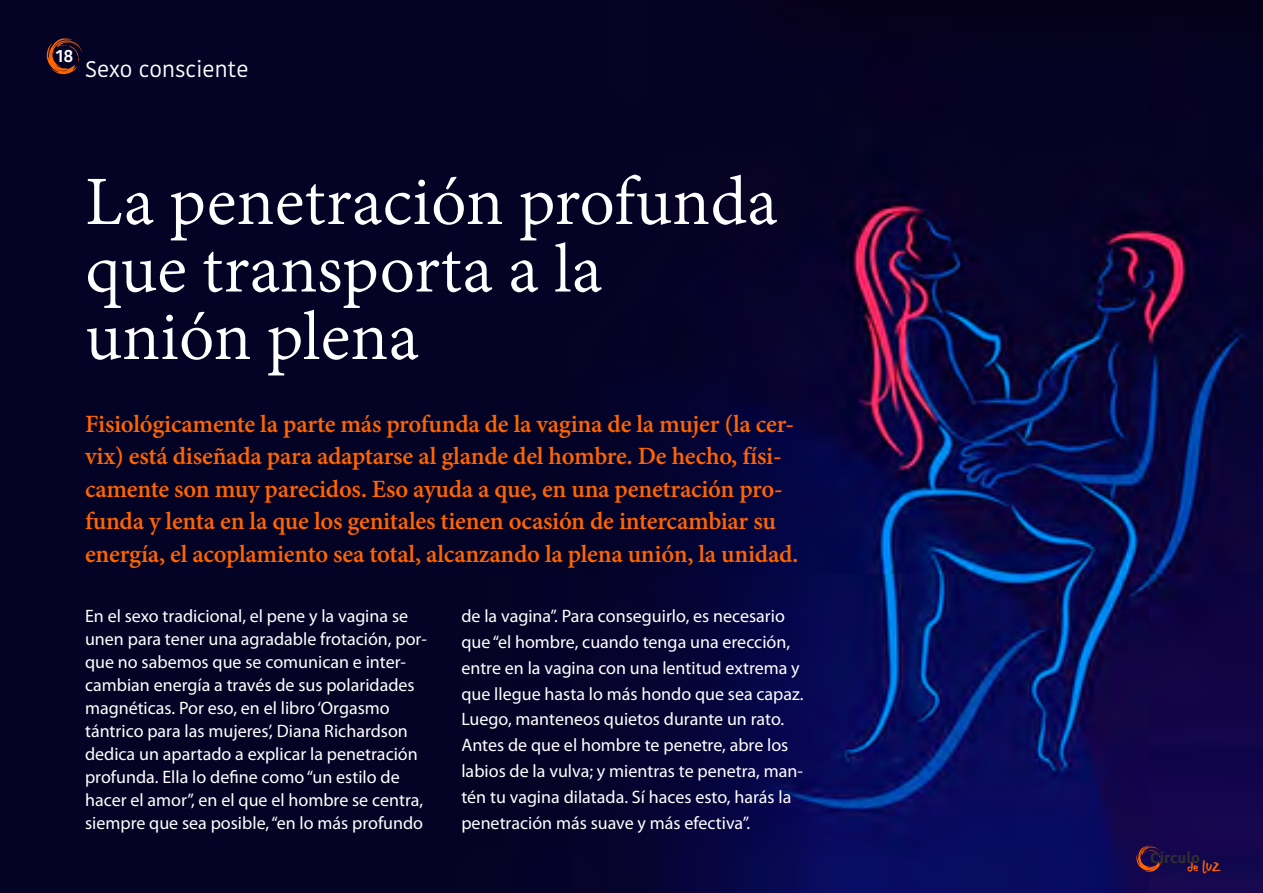
<style>
.page{position:relative;width:1263px;height:893px;background:#fff}
.page>*{position:absolute;margin:0;border:0;box-sizing:border-box;transform-origin:0 0}
.t1{font:75px/67.5px "Adobe Devanagari";color:#fff}
.t2{font:700 27px/32.4px "Adobe Devanagari";letter-spacing:-.01em;color:#ff6400}
.t3{font:22.5px "Kohinoor Devanagari";color:#fff}
.t4{font:18px/23.1px "Myriad Pro";color:#fff}
.t5{font:500 18px "Kohinoor Devanagari";color:#fff}
.t6{font:700 15px "Ubuntu";color:#2f2f2f}
.s1{font-family:"Cerita Senja FREE";font-weight:400;font-size:17.1px;color:#ff6400}
</style>
<div class="page">
<img style="left:0;top:0;width:1263px;height:893px">
<svg style="left:1136px;top:845px;width:27px;height:27px"></svg>
<svg style="left:47px;top:38px;width:35px;height:36px"></svg>
<p class="t5" style="left:56px;top:45px;width:19px">18</p>
<p class="t3" style="left:85px;top:56px;width:165px">Sexo consciente</p>
<h1 class="t1" style="left:85px;top:174px;width:694px">La penetración profunda que transporta a la unión plena</h1>
<p class="t2" style="left:85px;top:410px;width:715px">Fisiológicamente la parte más profunda de la vagina de la mujer (la cer&shy;vix) está diseñada para adaptarse al glande del hombre. De hecho, físi&shy;camente son muy parecidos. Eso ayuda a que, en una penetración pro&shy;funda y lenta en la que los genitales tienen ocasión de intercambiar su energía, el acoplamiento sea total, alcanzando la plena unión, la unidad.</p>
<p class="t4" style="left:85px;top:604px;width:343px">En el sexo tradicional, el pene y la vagina se unen para tener una agradable frotación, por&shy;que no sabemos que se comunican e inter&shy;cambian energía a través de sus polaridades magnéticas. Por eso, en el libro ‘Orgasmo tántrico para las mujeres’, Diana Richardson dedica un apartado a explicar la penetración profunda. Ella lo define como “un estilo de hacer el amor”, en el que el hombre se centra, siempre que sea posible, “en lo más profundo</p>
<p class="t4" style="left:461px;top:602px;width:344px;line-height:26px">de la vagina”. Para conseguirlo, es necesario que “el hombre, cuando tenga una erección, entre en la vagina con una lentitud extrema y que llegue hasta lo más hondo que sea capaz.<br>Luego, manteneos quietos durante un rato.<br>Antes de que el hombre te penetre, abre los labios de la vulva; y mientras te penetra, man&shy;tén tu vagina dilatada. Sí haces esto, harás la penetración más suave y más efectiva”.</p>
<p class="t6" style="left:1150px;top:849px;width:73px">Círculo<span class="s1">de LUZ</span></p>
</div>
